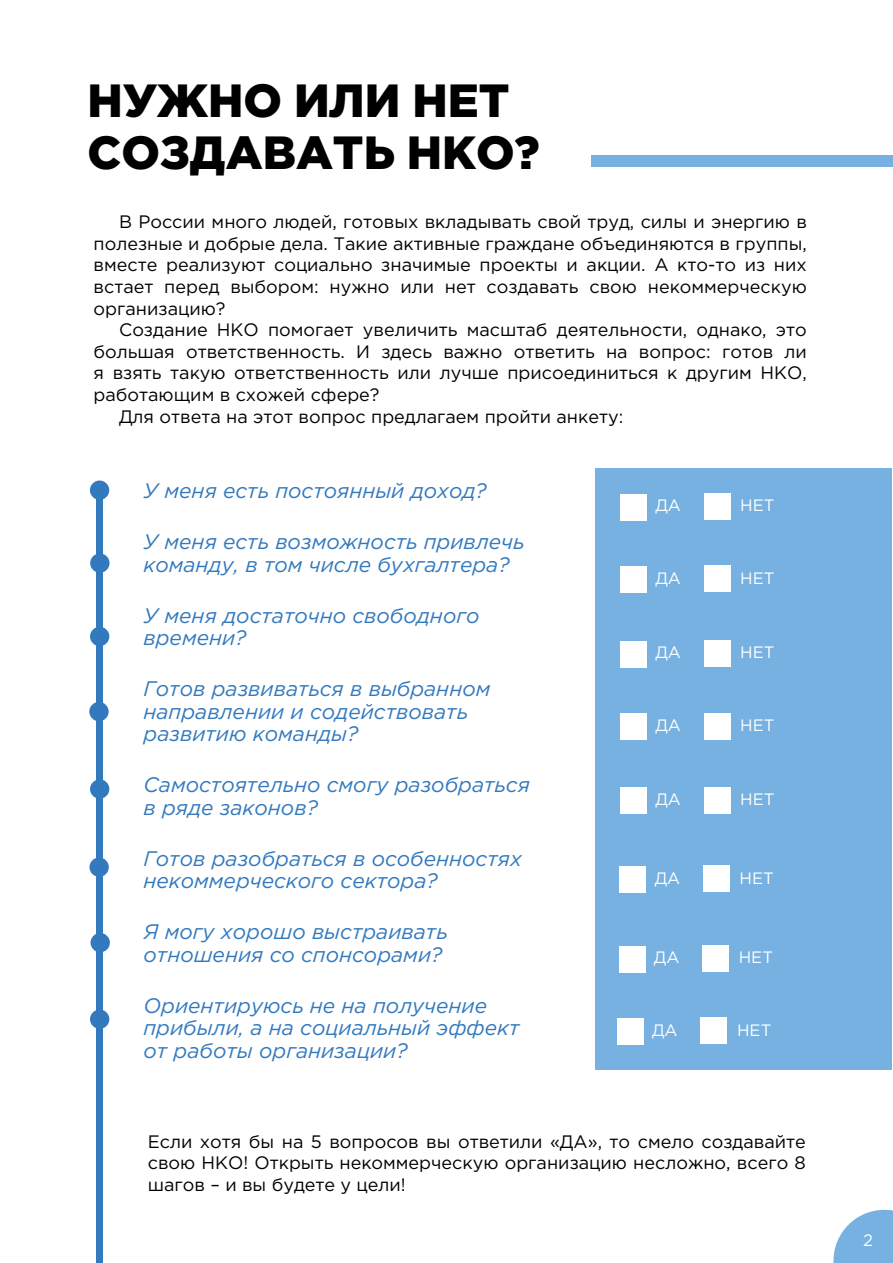
<style>
.page{position:relative;width:893px;height:1263px;background:#fff}
.page>*{position:absolute;margin:0;border:0;box-sizing:border-box;transform-origin:0 0}
.t1{font:900 46.5px/52.5px "Gotham Pro";color:#000}
.t2{font:italic 21px/22.5px "Gotham Pro";color:#3279be}
.t3{font:18px/21.6px "Gotham Pro";color:#000;text-align:justify}
.t4{font:16.5px "Gotham Pro";color:#fff}
</style>
<div class="page">
<svg style="left:833px;top:1210px;width:60px;height:53px"></svg>
<div style="left:591px;top:155px;width:302px;height:12px;background:#77b1e1"></div>
<div style="left:595px;top:468px;width:297px;height:601px;background:#77b1e1"></div>
<div style="left:96px;top:485px;width:7px;height:778px;background:#3279be"></div>
<div style="left:90px;top:480px;width:19px;height:20px;background:#3279be;border-radius:50%"></div>
<div style="left:90px;top:553px;width:20px;height:20px;background:#3279be;border-radius:50%"></div>
<div style="left:90px;top:627px;width:19px;height:19px;background:#3279be;border-radius:50%"></div>
<div style="left:89px;top:702px;width:20px;height:19px;background:#3279be;border-radius:50%"></div>
<div style="left:90px;top:779px;width:19px;height:20px;background:#3279be;border-radius:50%"></div>
<div style="left:89px;top:857px;width:20px;height:20px;background:#3279be;border-radius:50%"></div>
<div style="left:91px;top:933px;width:19px;height:19px;background:#3279be;border-radius:50%"></div>
<div style="left:90px;top:1009px;width:19px;height:20px;background:#3279be;border-radius:50%"></div>
<div style="left:620px;top:494px;width:27px;height:26px;background:#fff"></div>
<div style="left:620px;top:566px;width:27px;height:27px;background:#fff"></div>
<div style="left:620px;top:641px;width:27px;height:26px;background:#fff"></div>
<div style="left:620px;top:713px;width:27px;height:27px;background:#fff"></div>
<div style="left:620px;top:787px;width:27px;height:27px;background:#fff"></div>
<div style="left:620px;top:866px;width:26px;height:27px;background:#fff"></div>
<div style="left:619px;top:946px;width:26px;height:26px;background:#fff"></div>
<div style="left:617px;top:1018px;width:27px;height:27px;background:#fff"></div>
<div style="left:704px;top:493px;width:26px;height:27px;background:#fff"></div>
<div style="left:704px;top:566px;width:26px;height:26px;background:#fff"></div>
<div style="left:704px;top:640px;width:26px;height:27px;background:#fff"></div>
<div style="left:704px;top:713px;width:26px;height:26px;background:#fff"></div>
<div style="left:704px;top:787px;width:26px;height:27px;background:#fff"></div>
<div style="left:703px;top:865px;width:27px;height:27px;background:#fff"></div>
<div style="left:702px;top:945px;width:27px;height:27px;background:#fff"></div>
<div style="left:701px;top:1017px;width:26px;height:27px;background:#fff"></div>
<h1 class="t1" style="left:88px;top:73px;width:453px">НУЖНО ИЛИ НЕТ<br>СОЗДАВАТЬ НКО?</h1>
<p class="t3" style="left:94px;top:211px;width:715px;text-indent:26px">В России много людей, готовых вкладывать свой труд, силы и энергию в полезные и добрые дела. Такие активные граждане объединяются в группы, вместе реализуют социально значимые проекты и акции. А кто-то из них встает перед выбором: нужно или нет создавать свою некоммерческую организацию?</p>
<p class="t3" style="left:119px;top:319px;width:689px">Создание НКО помогает увеличить масштаб деятельности, однако, это</p>
<p class="t3" style="left:94px;top:340px;width:715px">большая ответственность. И здесь важно ответить на вопрос: готов ли</p>
<p class="t3" style="left:94px;top:362px;width:715px">я взять такую ответственность или лучше присоединиться к другим НКО,</p>
<p class="t3" style="left:94px;top:384px;width:288px">работающим в схожей сфере?</p>
<p class="t3" style="left:119px;top:405px;width:506px">Для ответа на этот вопрос предлагаем пройти анкету:</p>
<p class="t2" style="left:144px;top:479px;width:345px">У меня есть постоянный доход?</p>
<p class="t2" style="left:144px;top:530px;width:382px">У меня есть возможность привлечь команду, в том числе бухгалтера?</p>
<p class="t2" style="left:144px;top:604px;width:337px">У меня достаточно свободного времени?</p>
<p class="t2" style="left:144px;top:677px;width:348px">Готов развиваться в выбранном направлении и содействовать развитию команды?</p>
<p class="t2" style="left:144px;top:773px;width:388px">Самостоятельно смогу разобраться в ряде законов?</p>
<p class="t2" style="left:144px;top:847px;width:380px">Готов разобраться в особенностях некоммерческого сектора?</p>
<p class="t2" style="left:144px;top:920px;width:306px">Я могу хорошо выстраивать отношения со спонсорами?</p>
<p class="t2" style="left:144px;top:994px;width:377px">Ориентируюсь не на получение прибыли, а на социальный эффект от работы организации?</p>
<p class="t4" style="left:655px;top:496px;width:27px">ДА</p>
<p class="t4" style="left:740px;top:496px;width:36px">НЕТ</p>
<p class="t4" style="left:655px;top:569px;width:27px">ДА</p>
<p class="t4" style="left:740px;top:569px;width:36px">НЕТ</p>
<p class="t4" style="left:655px;top:643px;width:27px">ДА</p>
<p class="t4" style="left:740px;top:643px;width:36px">НЕТ</p>
<p class="t4" style="left:655px;top:716px;width:27px">ДА</p>
<p class="t4" style="left:740px;top:716px;width:36px">НЕТ</p>
<p class="t4" style="left:655px;top:790px;width:27px">ДА</p>
<p class="t4" style="left:740px;top:790px;width:36px">НЕТ</p>
<p class="t4" style="left:655px;top:868px;width:27px">ДА</p>
<p class="t4" style="left:740px;top:868px;width:36px">НЕТ</p>
<p class="t4" style="left:654px;top:948px;width:27px">ДА</p>
<p class="t4" style="left:739px;top:948px;width:36px">НЕТ</p>
<p class="t4" style="left:652px;top:1020px;width:27px">ДА</p>
<p class="t4" style="left:737px;top:1020px;width:36px">НЕТ</p>
<p class="t3" style="left:148px;top:1130px;width:659px">Если хотя бы на 5 вопросов вы ответили «ДА», то смело создавайте свою НКО! Открыть некоммерческую организацию несложно, всего 8 шагов – и вы будете у цели!</p>
<p class="t4" style="left:863px;top:1231px;width:11px">2</p>
</div>
